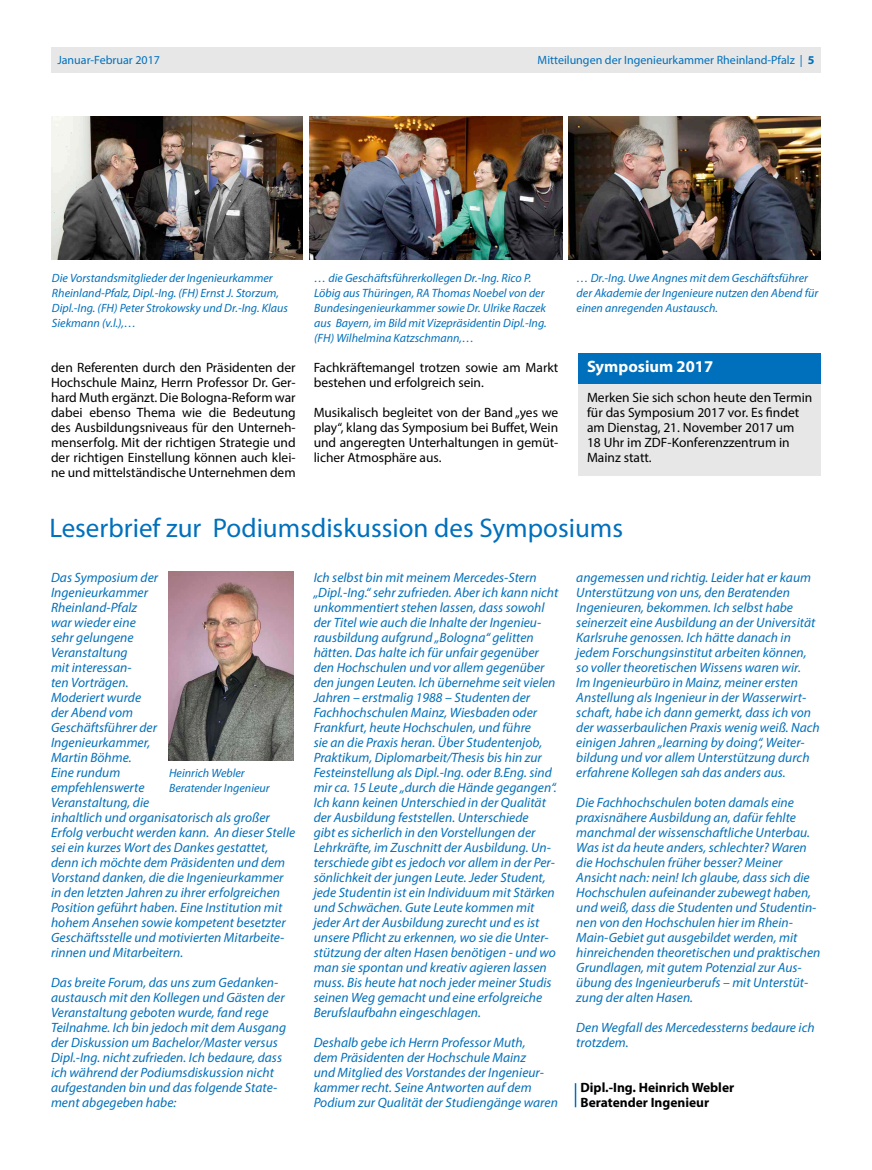
<style>
.page{position:relative;width:872px;height:1170px;background:#fff}
.page>*{position:absolute;margin:0;border:0;box-sizing:border-box;transform-origin:0 0}
.t1{font:27px "Myriad Pro";color:#0070bc}
.t2{font:700 16.5px "Myriad Pro";color:#fff}
.t3{font:italic 13.5px/15px "Myriad Pro";color:#0070bc}
.t4{font:13.5px/15px "Myriad Pro";color:#000;text-align:justify}
.t5{font:700 13.5px/15px "Myriad Pro";color:#000}
.t6{font:italic 12px/15px "Myriad Pro";color:#0070bc}
.t7{font:12px "Myriad Pro";color:#0070bc}
.s1{font-weight:700}
</style>
<div class="page">
<div style="left:51px;top:47px;width:770px;height:25px;background:#e7e7e7"></div>
<img style="left:51px;top:117px;width:252px;height:143px">
<img style="left:310px;top:117px;width:252px;height:143px">
<img style="left:568px;top:117px;width:252px;height:143px">
<svg style="left:575px;top:1083px;width:1px;height:24px"></svg>
<img style="left:168px;top:572px;width:125px;height:188px">
<div style="left:578px;top:383px;width:243px;height:92px;background:#e7e7e7"></div>
<div style="left:578px;top:353px;width:243px;height:30px;background:#0070bc"></div>
<p class="t7" style="left:57px;top:53px;width:104px">Januar-Februar 2017</p>
<p class="t7" style="left:537px;top:53px;width:278px">Mitteilungen der Ingenieurkammer Rheinland-Pfalz | <span class="s1">5</span></p>
<p class="t6" style="left:52px;top:270px;width:237px">Die Vorstandsmitglieder der Ingenieurkammer Rheinland-Pfalz, Dipl.-Ing. (FH) Ernst J. Storzum, Dipl.-Ing. (FH) Peter Strokowsky und Dr.-Ing. Klaus Siekmann (v.l.),…</p>
<p class="t6" style="left:314px;top:270px;width:234px">… die Geschäftsführerkollegen Dr.-Ing. Rico P.<br>Löbig aus Thüringen, RA Thomas Noebel von der Bundesingenieurkammer sowie Dr. Ulrike Raczek aus Bayern, im Bild mit Vizepräsidentin Dipl.-Ing. (FH) Wilhelmina Katzschmann,…</p>
<p class="t6" style="left:576px;top:270px;width:243px">… Dr.-Ing. Uwe Angnes mit dem Geschäftsführer der Akademie der Ingenieure nutzen den Abend für einen anregenden Austausch.</p>
<p class="t4" style="left:51px;top:359px;width:246px">den Referenten durch den Präsidenten der Hochschule Mainz, Herrn Professor Dr. Ger&shy;hard Muth ergänzt. Die Bologna-Reform war dabei ebenso Thema wie die Bedeutung des Ausbildungsniveaus für den Unterneh&shy;menserfolg. Mit der richtigen Strategie und der richtigen Einstellung können auch klei&shy;ne und mittelständische Unternehmen dem</p>
<p class="t4" style="left:314px;top:359px;width:246px">Fachkräftemangel trotzen sowie am Markt bestehen und erfolgreich sein.</p>
<p class="t4" style="left:314px;top:404px;width:246px">Musikalisch begleitet von der Band „yes we play“, klang das Symposium bei Buffet, Wein und angeregten Unterhaltungen in gemüt&shy;licher Atmosphäre aus.</p>
<p class="t2" style="left:587px;top:355px;width:128px">Symposium 2017</p>
<p class="t4" style="left:587px;top:389px;width:227px;text-align:left">Merken Sie sich schon heute den Termin für das Symposium 2017 vor. Es findet am Dienstag, 21. November 2017 um<br>18 Uhr im ZDF-Konferenzzentrum in<br>Mainz statt.</p>
<h1 class="t1" style="left:49px;top:511px;width:575px">Leserbrief zur Podiumsdiskussion des Symposiums</h1>
<p class="t3" style="left:51px;top:569px;width:246px">Das Symposium der<br>Ingenieurkammer<br>Rheinland-Pfalz<br>war wieder eine<br>sehr gelungene<br>Veranstaltung<br>mit interessan-<br>ten Vorträgen.<br>Moderiert wurde<br>der Abend vom<br>Geschäftsführer der<br>Ingenieurkammer,<br>Martin Böhme.<br>Eine rundum<br>empfehlenswerte<br>Veranstaltung, die<br>inhaltlich und organisatorisch als großer<br>Erfolg verbucht werden kann. An dieser Stelle sei ein kurzes Wort des Dankes gestattet, denn ich möchte dem Präsidenten und dem<br>Vorstand danken, die die Ingenieurkammer in den letzten Jahren zu ihrer erfolgreichen<br>Position geführt haben. Eine Institution mit hohem Ansehen sowie kompetent besetzter<br>Geschäftsstelle und motivierten Mitarbeite&shy;rinnen und Mitarbeitern.</p>
<p class="t3" style="left:51px;top:974px;width:237px">Das breite Forum, das uns zum Gedanken&shy;austausch mit den Kollegen und Gästen der Veranstaltung geboten wurde, fand rege Teilnahme. Ich bin jedoch mit dem Ausgang der Diskussion um Bachelor/Master versus Dipl.-Ing. nicht zufrieden. Ich bedaure, dass ich während der Podiumsdiskussion nicht aufgestanden bin und das folgende State&shy;ment abgegeben habe:</p>
<p class="t6" style="left:169px;top:765px;width:102px">Heinrich Webler<br>Beratender Ingenieur</p>
<p class="t3" style="left:314px;top:569px;width:246px">Ich selbst bin mit meinem Mercedes-Stern „Dipl.-Ing.“ sehr zufrieden. Aber ich kann nicht unkommentiert stehen lassen, dass sowohl der Titel wie auch die Inhalte der Ingenieu&shy;rausbildung aufgrund „Bologna“ gelitten hätten. Das halte ich für unfair gegenüber den Hochschulen und vor allem gegenüber den jungen Leuten. Ich übernehme seit vielen Jahren – erstmalig 1988 – Studenten der Fachhochschulen Mainz, Wiesbaden oder Frankfurt, heute Hochschulen, und führe<br>sie an die Praxis heran. Über Studentenjob, Praktikum, Diplomarbeit/Thesis bis hin zur Festeinstellung als Dipl.-Ing. oder B.Eng. sind mir ca. 15 Leute „durch die Hände gegangen“.<br>Ich kann keinen Unterschied in der Qualität der Ausbildung feststellen. Unterschiede<br>gibt es sicherlich in den Vorstellungen der Lehrkräfte, im Zuschnitt der Ausbildung. Un&shy;terschiede gibt es jedoch vor allem in der Per&shy;sönlichkeit der jungen Leute. Jeder Student, jede Studentin ist ein Individuum mit Stärken und Schwächen. Gute Leute kommen mit jeder Art der Ausbildung zurecht und es ist unsere Pflicht zu erkennen, wo sie die Unter&shy;stützung der alten Hasen benötigen - und wo man sie spontan und kreativ agieren lassen muss. Bis heute hat noch jeder meiner Studis seinen Weg gemacht und eine erfolgreiche Berufslaufbahn eingeschlagen.</p>
<p class="t3" style="left:314px;top:1034px;width:246px">Deshalb gebe ich Herrn Professor Muth,<br>dem Präsidenten der Hochschule Mainz<br>und Mitglied des Vorstandes der Ingenieur&shy;kammer recht. Seine Antworten auf dem Podium zur Qualität der Studiengänge waren</p>
<p class="t3" style="left:576px;top:569px;width:245px">angemessen und richtig. Leider hat er kaum Unterstützung von uns, den Beratenden Ingenieuren, bekommen. Ich selbst habe seinerzeit eine Ausbildung an der Universität Karlsruhe genossen. Ich hätte danach in jedem Forschungsinstitut arbeiten können, so voller theoretischen Wissens waren wir.<br>Im Ingenieurbüro in Mainz, meiner ersten Anstellung als Ingenieur in der Wasserwirt&shy;schaft, habe ich dann gemerkt, dass ich von der wasserbaulichen Praxis wenig weiß. Nach einigen Jahren „learning by doing“, Weiter&shy;bildung und vor allem Unterstützung durch erfahrene Kollegen sah das anders aus.</p>
<p class="t3" style="left:576px;top:794px;width:245px">Die Fachhochschulen boten damals eine praxisnähere Ausbildung an, dafür fehlte manchmal der wissenschaftliche Unterbau.<br>Was ist da heute anders, schlechter? Waren die Hochschulen früher besser? Meiner Ansicht nach: nein! Ich glaube, dass sich die Hochschulen aufeinander zubewegt haben, und weiß, dass die Studenten und Studentin&shy;nen von den Hochschulen hier im Rhein-Main-Gebiet gut ausgebildet werden, mit hinreichenden theoretischen und praktischen Grundlagen, mit gutem Potenzial zur Aus&shy;übung des Ingenieurberufs – mit Unterstüt&shy;zung der alten Hasen.</p>
<p class="t3" style="left:576px;top:1019px;width:240px">Den Wegfall des Mercedessterns bedaure ich trotzdem.</p>
<p class="t5" style="left:580px;top:1079px;width:155px">Dipl.-Ing. Heinrich Webler<br>Beratender Ingenieur</p>
</div>
